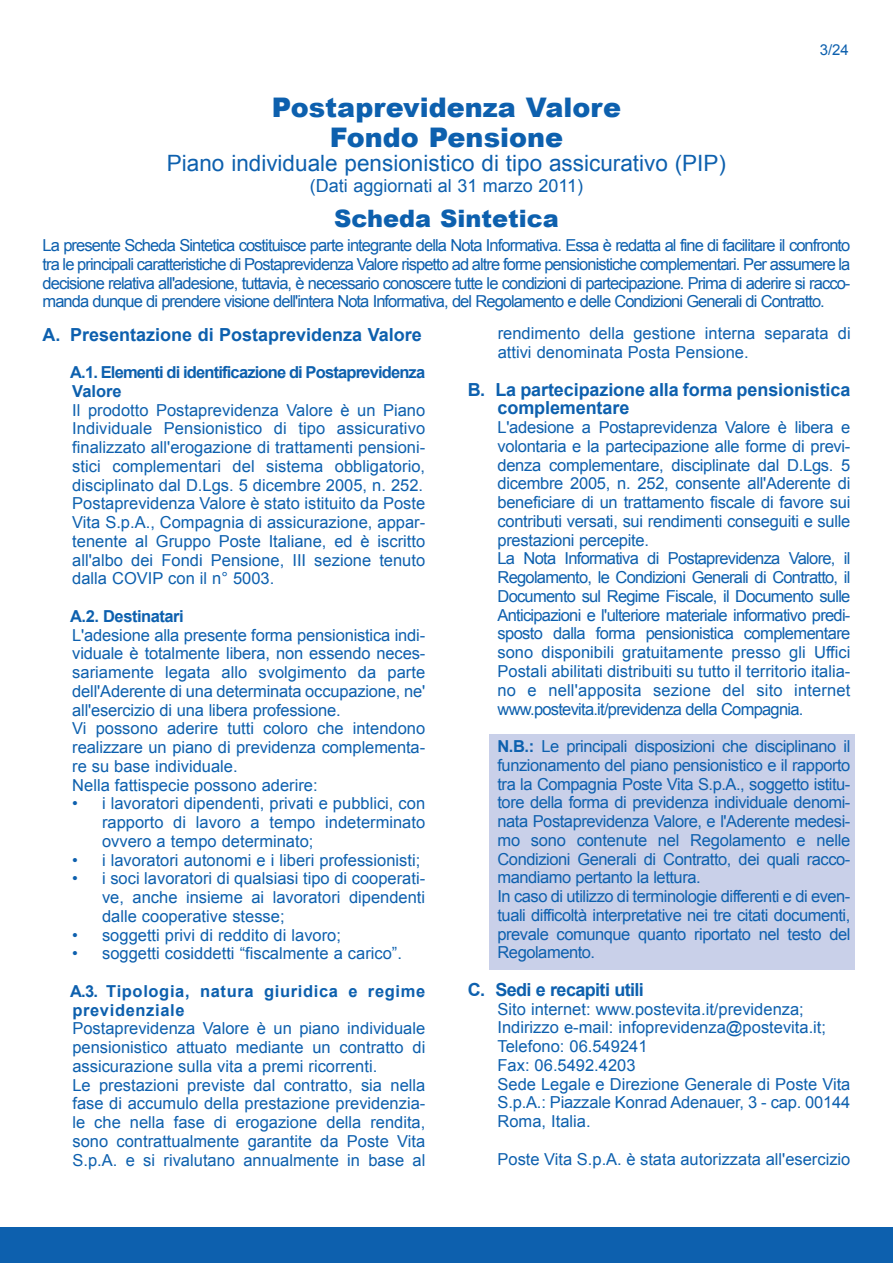
<style>
.page{position:relative;width:893px;height:1263px;background:#fff}
.page>*{position:absolute;margin:0;border:0;box-sizing:border-box;transform-origin:0 0}
.t1{font:900 27px/30px "Arial";color:#0d60ae;text-align:center}
.t2{font:900 24px "Arial";color:#0d60ae}
.t3{font:22.5px "Arial";color:#0d60ae}
.t4{font:700 18px/18.8px "Arial";letter-spacing:-.005em;color:#0d60ae}
.t5{font:18px "Arial";color:#0d60ae}
.t6{font:700 18px "Arial";letter-spacing:-.035em;color:#0d60ae}
.t7{font:16.5px/18.8px "Arial";color:#0d60ae}
.t8{font:16.5px/18.8px "Arial";letter-spacing:-.03em;color:#0d60ae}
.t9{font:700 16.5px/18.8px "Arial";letter-spacing:-.05em;color:#0d60ae}
.t10{font:700 16.5px/18.8px "Arial";letter-spacing:.04em;color:#0d60ae}
.t11{font:700 16.5px "Arial";letter-spacing:-.03em;color:#0d60ae}
.t12{font:15px "Arial";color:#0d60ae}
.s1{font-weight:700}
</style>
<div class="page">
<div style="left:489px;top:734px;width:366px;height:235px;background:#c9d0e9"></div>
<div style="left:0;top:1227px;width:893px;height:36px;background:#0d60ae"></div>
<p class="t12" style="left:820px;top:41px;width:31px">3/24</p>
<h1 class="t1" style="left:272px;top:91px;width:351px">Postaprevidenza Valore<br>Fondo Pensione</h1>
<h3 class="t3" style="left:167px;top:151px;width:561px">piano individuale pensionistico di tipo assicurativo (pIp)</h3>
<p class="t5" style="left:310px;top:176px;width:275px">(Dati aggiornati al 31 marzo 2011)</p>
<h2 class="t2" style="left:334px;top:200px;width:226px">Scheda Sintetica</h2>
<p class="t7" style="left:43px;top:236px;width:809px;text-align:justify">La presente Scheda Sintetica costituisce parte integrante della Nota Informativa. Essa è redatta al fine di facilitare il confronto tra le principali caratteristiche di postaprevidenza Valore rispetto ad altre forme pensionistiche complementari. per assumere la decisione relativa all'adesione, tuttavia, è necessario conoscere tutte le condizioni di partecipazione. prima di aderire si racco&shy;manda dunque di prendere visione dell'intera Nota Informativa, del Regolamento e delle Condizioni generali di Contratto.</p>
<p class="t4" style="left:43px;top:325px;width:381px">A. Presentazione di Postaprevidenza Valore</p>
<p class="t9" style="left:70px;top:363px;width:357px">A.1. Elementi di identificazione di Postaprevidenza<br>Valore</p>
<p class="t7" style="left:72px;top:400px;width:354px">Il prodotto postaprevidenza Valore è un piano Individuale pensionistico di tipo assicurativo finalizzato all'erogazione di trattamenti pensioni&shy;stici complementari del sistema obbligatorio, disciplinato dal D.Lgs. 5 dicembre 2005, n. 252. postaprevidenza Valore è stato istituito da poste Vita S.p.a., Compagnia di assicurazione, appar&shy;tenente al gruppo poste Italiane, ed è iscritto all'albo dei Fondi pensione, III sezione tenuto dalla COVIp con il n° 5003.</p>
<p class="t11" style="left:70px;top:607px;width:115px">A.2. Destinatari</p>
<p class="t7" style="left:72px;top:625px;width:354px">L'adesione alla presente forma pensionistica indi&shy;viduale è totalmente libera, non essendo neces&shy;sariamente legata allo svolgimento da parte dell'aderente di una determinata occupazione, ne' all'esercizio di una libera professione.<br>Vi possono aderire tutti coloro che intendono realizzare un piano di previdenza complementa&shy;re su base individuale.<br>Nella fattispecie possono aderire:</p>
<p class="t7" style="left:102px;top:794px;width:325px;text-align:justify;text-indent:-30px">• i lavoratori dipendenti, privati e pubblici, con rapporto di lavoro a tempo indeterminato ovvero a tempo determinato;</p>
<p class="t7" style="left:72px;top:850px;width:349px">• i lavoratori autonomi e i liberi professionisti;</p>
<p class="t7" style="left:102px;top:869px;width:325px;text-align:justify;text-indent:-30px">• i soci lavoratori di qualsiasi tipo di cooperati&shy;ve, anche insieme ai lavoratori dipendenti dalle cooperative stesse;</p>
<p class="t7" style="left:72px;top:925px;width:270px">• soggetti privi di reddito di lavoro;</p>
<p class="t7" style="left:72px;top:944px;width:331px">• soggetti cosiddetti “fiscalmente a carico”.</p>
<p class="t10" style="left:70px;top:982px;width:357px">A.3. Tipologia, natura giuridica e regime previdenziale</p>
<p class="t7" style="left:72px;top:1019px;width:355px">postaprevidenza Valore è un piano individuale pensionistico attuato mediante un contratto di assicurazione sulla vita a premi ricorrenti.<br>Le prestazioni previste dal contratto, sia nella fase di accumulo della prestazione previdenzia&shy;le che nella fase di erogazione della rendita, sono contrattualmente garantite da poste Vita S.p.a. e si rivalutano annualmente in base al</p>
<p class="t7" style="left:498px;top:324px;width:354px">rendimento della gestione interna separata di attivi denominata posta pensione.</p>
<p class="t4" style="left:497px;top:380px;width:354px;text-indent:-30px">B. La partecipazione alla forma pensionistica complementare</p>
<p class="t7" style="left:497px;top:418px;width:354px">L'adesione a postaprevidenza Valore è libera e volontaria e la partecipazione alle forme di previ&shy;denza complementare, disciplinate dal D.Lgs. 5 dicembre 2005, n. 252, consente all'aderente di beneficiare di un trattamento fiscale di favore sui contributi versati, sui rendimenti conseguiti e sulle prestazioni percepite.<br>La Nota Informativa di postaprevidenza Valore, il Regolamento, le Condizioni generali di Contratto, il Documento sul Regime Fiscale, il Documento sulle anticipazioni e l'ulteriore materiale informativo predi&shy;sposto dalla forma pensionistica complementare sono disponibili gratuitamente presso gli Uffici postali abilitati distribuiti su tutto il territorio italia&shy;no e nell'apposita sezione del sito internet www.postevita.it/previdenza della Compagnia.</p>
<p class="t8" style="left:497px;top:737px;width:354px"><span class="s1">N.B.:</span> Le principali disposizioni che disciplinano il funzionamento del piano pensionistico e il rapporto tra la Compagnia poste Vita S.p.a., soggetto istitu&shy;tore della forma di previdenza individuale denomi&shy;nata postaprevidenza Valore, e l'aderente medesi&shy;mo sono contenute nel Regolamento e nelle Condizioni generali di Contratto, dei quali racco&shy;mandiamo pertanto la lettura.<br>In caso di utilizzo di terminologie differenti e di even&shy;tuali difficoltà interpretative nei tre citati documenti, prevale comunque quanto riportato nel testo del Regolamento.</p>
<p class="t6" style="left:468px;top:979px;width:178px">C. Sedi e recapiti utili</p>
<p class="t7" style="left:497px;top:999px;width:354px">Sito internet: www.postevita.it/previdenza; Indirizzo e-mail: infoprevidenza@postevita.it; Telefono: 06.549241<br>Fax: 06.5492.4203<br>Sede Legale e Direzione generale di poste Vita S.p.a.: piazzale Konrad adenauer, 3 - cap. 00144<br>Roma, Italia.</p>
<p class="t7" style="left:497px;top:1149px;width:354px">poste Vita S.p.a. è stata autorizzata all'esercizio</p>
</div>
